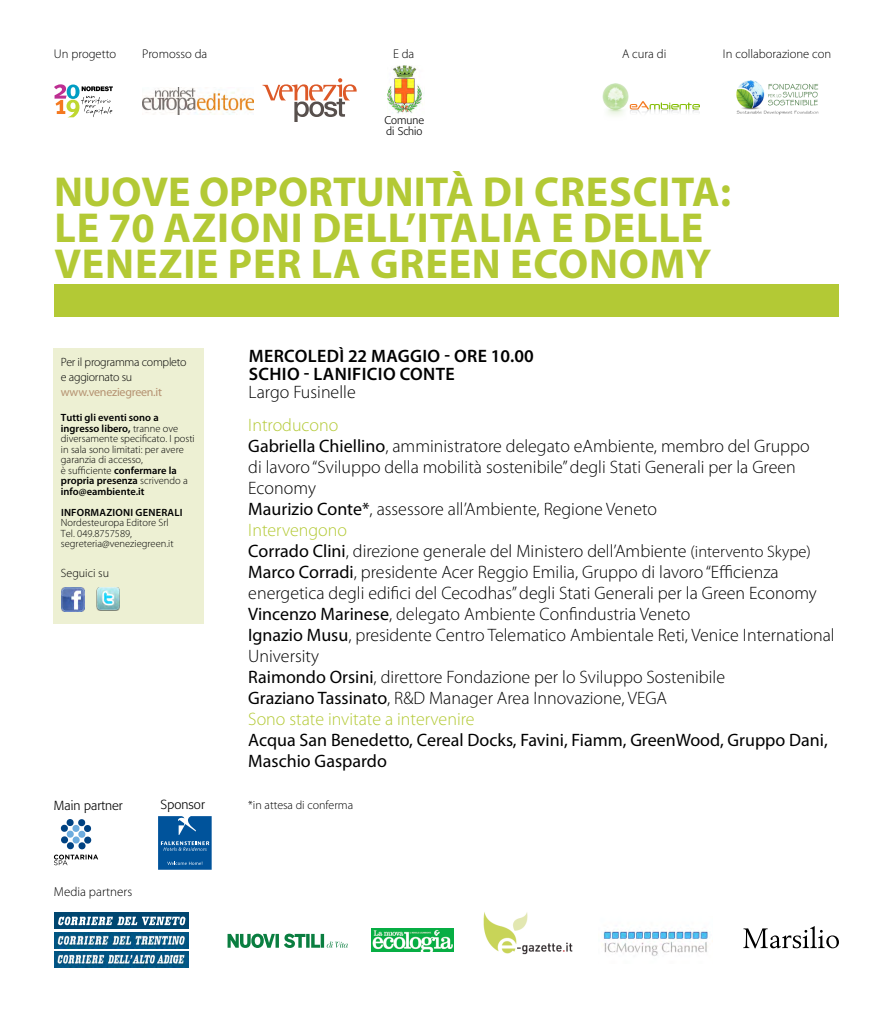
<style>
.page{position:relative;width:893px;height:1021px;background:#fff}
.page>*{position:absolute;margin:0;border:0;box-sizing:border-box;transform-origin:0 0}
.t1{font:700 42px/36px "Myriad Pro";letter-spacing:.02em;color:#b3c935}
.t2{font:300 18px/21px "Myriad Pro";color:#000}
.t3{font:18px/21px "Myriad Pro";color:#000}
.t4{font:600 18px/18px "Myriad Pro";letter-spacing:.02em;color:#000}
.t5{font:300 13.05px "Formata";color:#000}
.t6{font:300 13.05px "Myriad Pro";color:#000}
.t7{font:300 12.6px "Myriad Pro";color:#000}
.t8{font:300 12px/15px "Myriad Pro";letter-spacing:-.02em;color:#000}
.t9{font:300 12px "Myriad Pro";color:#000}
.t10{font:12px "Myriad Pro";letter-spacing:-.02em;color:#b59271}
.t11{font:300 10.95px/10.9px "Formata";color:#000}
.t12{font:300 10.5px/10.5px "Myriad Pro";color:#000}
.t13{font:600 10.5px "Myriad Pro";color:#000}
.s1{font-weight:600}
.s2{color:#b3c935}
.s3{font-weight:400}
.s4{font-size:16.5px}
</style>
<div class="page">
<div style="left:54px;top:284px;width:785px;height:33px;background:#b3c935"></div>
<svg style="left:262px;top:78px;width:95px;height:43px"></svg>
<img style="left:142px;top:87px;width:111px;height:27px">
<svg style="left:54px;top:84px;width:59px;height:33px"></svg>
<div style="left:54px;top:912px;width:135px;height:16px;background:#004670"></div>
<svg style="left:58px;top:916px;width:128px;height:9px"></svg>
<img style="left:54px;top:932px;width:135px;height:16px">
<img style="left:54px;top:951px;width:135px;height:16px">
<img style="left:602px;top:930px;width:111px;height:26px">
<svg style="left:743px;top:926px;width:96px;height:22px"></svg>
<img style="left:372px;top:928px;width:82px;height:23px">
<svg style="left:228px;top:933px;width:120px;height:15px"></svg>
<img style="left:483px;top:912px;width:90px;height:42px">
<img style="left:736px;top:80px;width:83px;height:35px">
<svg style="left:635px;top:101px;width:65px;height:13px"></svg>
<img style="left:602px;top:84px;width:33px;height:32px">
<svg style="left:158px;top:816px;width:54px;height:53px;background:#1a64a5"></svg>
<svg style="left:54px;top:819px;width:44px;height:46px"></svg>
<img style="left:387px;top:66px;width:36px;height:48px">
<div style="left:54px;top:348px;width:150px;height:276px;background:#edf0d3"></div>
<img style="left:61px;top:587px;width:24px;height:24px">
<img style="left:96px;top:587px;width:24px;height:24px">
<p class="t7" style="left:54px;top:46px;width:64px">Un progetto</p>
<p class="t7" style="left:142px;top:46px;width:67px">Promosso da</p>
<p class="t7" style="left:393px;top:46px;width:23px">E da</p>
<p class="t7" style="left:622px;top:46px;width:46px">A cura di</p>
<p class="t7" style="left:723px;top:46px;width:110px">In collaborazione con</p>
<p class="t11" style="left:385px;top:115px;width:41px">Comune di Schio</p>
<h1 class="t1" style="left:54px;top:172px;width:678px">NUOVE OPPORTUNITà DI CRESCITA:<br>LE 70 AZIONI DELL’ITALIA E DELLE<br>VENEZIE PER LA GREEN ECONOMY</h1>
<p class="t8" style="left:61px;top:354px;width:127px">Per il programma completo e aggiornato su</p>
<p class="t10" style="left:61px;top:384px;width:103px">www.veneziegreen.it</p>
<p class="t12" style="left:61px;top:412px;width:135px"><span class="s1">Tutti gli eventi sono a ingresso libero,</span> tranne ove diversamente specificato. I posti in sala sono limitati: per avere garanzia di accesso,<br>è sufficiente <span class="s1">confermare la propria presenza</span> scrivendo a <span class="s1">info@eambiente.it</span></p>
<p class="t13" style="left:61px;top:505px;width:11px">Informa</p>
<p class="t13" style="left:106px;top:505px;width:12px">zioni</p>
<p class="t13" style="left:136px;top:505px;width:7px">generali</p>
<p class="t12" style="left:61px;top:517px;width:114px">Nordesteuropa Editore Srl<br>Tel. 049.8757589, segreteria@veneziegreen.it</p>
<p class="t9" style="left:61px;top:566px;width:50px">Seguici su</p>
<p class="t5" style="left:54px;top:797px;width:70px">Main partner</p>
<p class="t5" style="left:161px;top:797px;width:46px">Sponsor</p>
<p class="t6" style="left:54px;top:883px;width:80px">Media partners</p>
<p class="t4" style="left:249px;top:346px;width:286px">MERCOLEDì 22 MAGGIO - Ore 10.00<br>SCHIO - LANIFICIO CONTE</p>
<p class="t2" style="left:249px;top:381px;width:109px">Largo Fusinelle</p>
<p class="t2" style="left:248px;top:414px;width:588px"><span class="s2">Introducono<br></span><span class="s3">Gabriella Chiellino</span>, amministratore delegato eAmbiente, membro del Gruppo<br>di lavoro “Sviluppo della mobilità sostenibile” degli Stati Generali per la Green Economy<br><span class="s3">Maurizio Conte*</span>, assessore all’Ambiente, Regione Veneto<br><span class="s2">Intervengono<br></span><span class="s3">Corrado Clini</span>, direzione generale del Ministero dell’Ambiente <span class="s4">(intervento Skype)<br></span><span class="s3">Marco Corradi</span>, presidente Acer Reggio Emilia, Gruppo di lavoro “Efficienza energetica degli edifici del Cecodhas” degli Stati Generali per la Green Economy <span class="s3">Vincenzo Marinese</span>, delegato Ambiente Confindustria Veneto<br><span class="s3">Ignazio Musu</span>, presidente Centro Telematico Ambientale Reti, Venice International University<br><span class="s3">Raimondo Orsini</span>, direttore Fondazione per lo Sviluppo Sostenibile<br><span class="s3">Graziano Tassinato</span>, R&amp;D Manager Area Innovazione, VEGA<br><span class="s2">Sono state invitate a intervenire</span></p>
<p class="t3" style="left:248px;top:729px;width:581px">Acqua San Benedetto, Cereal Docks, Favini, Fiamm, GreenWood, Gruppo Dani,<br>Maschio Gaspardo</p>
<p class="t9" style="left:248px;top:797px;width:106px">*in attesa di conferma</p>
</div>
